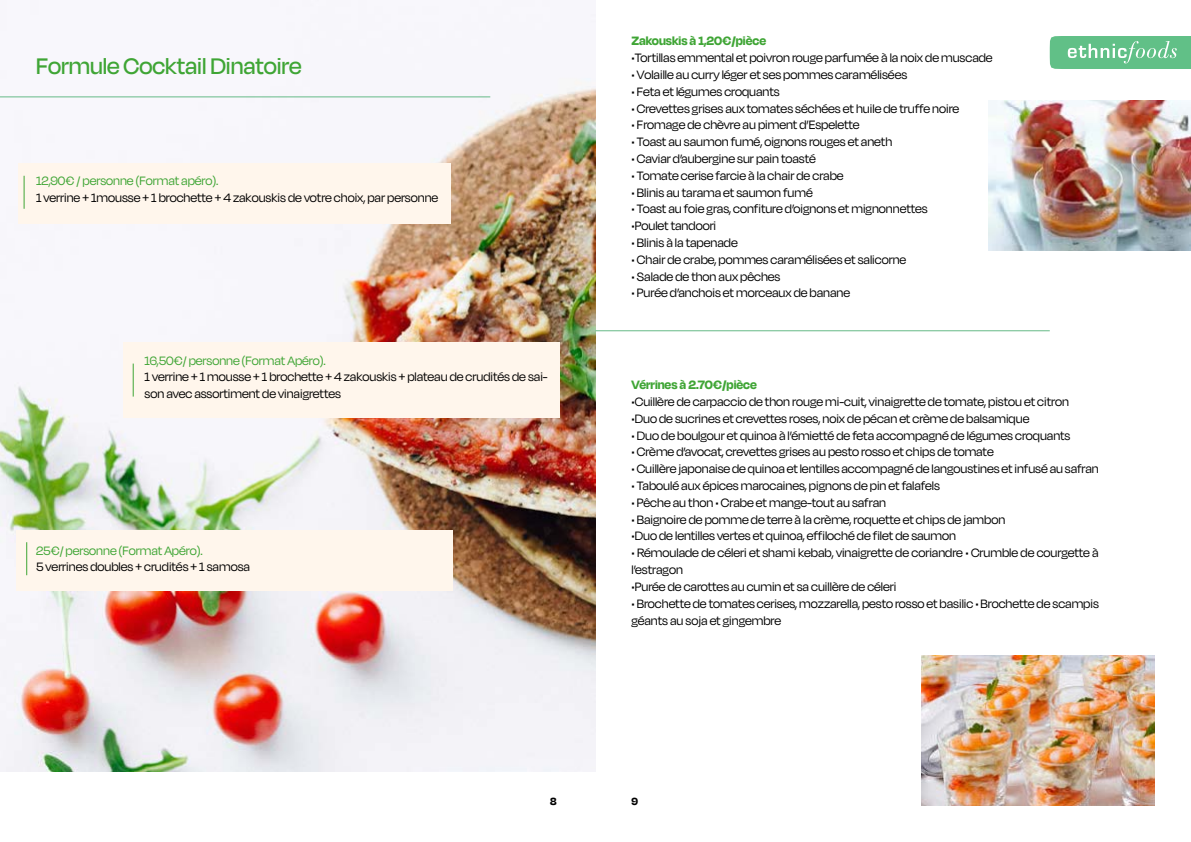
<style>
.page{position:relative;width:1191px;height:842px;background:#fff}
.page>*{position:absolute;margin:0;border:0;box-sizing:border-box;transform-origin:0 0}
.t1{font:500 26px "Degular Display";color:#3fa535}
.t2{font:14px/16.8px "Degular Display";color:#000}
.t3{font:14px "Degular Display";color:#3fa535}
.t4{font:700 14px "Degular Display";color:#3fa535}
.t5{font:700 12px "Degular Display";color:#000}
</style>
<div class="page">
<img style="left:0;top:14px;width:595px;height:757px">
<div style="left:18px;top:163px;width:433px;height:61px;background:#fff6ec"></div>
<div style="left:123px;top:342px;width:436px;height:76px;background:#fff6ec"></div>
<div style="left:16px;top:530px;width:437px;height:61px;background:#fff6ec"></div>
<hr style="left:595px;top:330px;width:454px;height:1px;background:#65ba87">
<hr style="left:0;top:96px;width:490px;height:1px;background:#65ba87">
<img style="left:921px;top:656px;width:234px;height:150px">
<img style="left:989px;top:101px;width:202px;height:150px">
<hr style="left:24px;top:176px;width:1px;height:33px;background:#3fa535">
<hr style="left:133px;top:364px;width:1px;height:33px;background:#3fa535">
<hr style="left:26px;top:542px;width:1px;height:33px;background:#3fa535">
<svg style="left:1049px;top:36px;width:142px;height:33px;background:#72c694"></svg>
<h1 class="t1" style="left:36px;top:51px;width:267px">Formule Cocktail Dinatoire</h1>
<p class="t3" style="left:36px;top:173px;width:184px">12,90€ / personne (Format apéro).</p>
<p class="t2" style="left:36px;top:189px;width:404px">1 verrine + 1mousse + 1 brochette + 4 zakouskis de votre choix, par personne</p>
<p class="t3" style="left:145px;top:352px;width:183px">16,50€/ personne (Format Apéro).</p>
<p class="t2" style="left:145px;top:368px;width:404px">1 verrine + 1 mousse + 1 brochette + 4 zakouskis + plateau de crudités de sai&shy;son avec assortiment de vinaigrettes</p>
<p class="t3" style="left:36px;top:542px;width:168px">25€/ personne (Format Apéro).</p>
<p class="t2" style="left:36px;top:558px;width:215px">5 verrines doubles + crudités + 1 samosa</p>
<p class="t4" style="left:631px;top:33px;width:136px">Zakouskis à 1,20€/pièce</p>
<p class="t2" style="left:631px;top:49px;width:363px">•Tortillas emmental et poivron rouge parfumée à la noix de muscade</p>
<p class="t2" style="left:631px;top:66px;width:277px">• Volaille au curry léger et ses pommes caramélisées</p>
<p class="t2" style="left:631px;top:83px;width:150px">• Feta et légumes croquants</p>
<p class="t2" style="left:631px;top:100px;width:329px">• Crevettes grises aux tomates séchées et huile de truffe noire</p>
<p class="t2" style="left:631px;top:116px;width:229px">• Fromage de chèvre au piment d’Espelette</p>
<p class="t2" style="left:631px;top:133px;width:262px">• Toast au saumon fumé, oignons rouges et aneth</p>
<p class="t2" style="left:631px;top:150px;width:186px">• Caviar d’aubergine sur pain toasté</p>
<p class="t2" style="left:631px;top:167px;width:214px">• Tomate cerise farcie à la chair de crabe</p>
<p class="t2" style="left:631px;top:184px;width:183px">• Blinis au tarama et saumon fumé</p>
<p class="t2" style="left:631px;top:200px;width:298px">• Toast au foie gras, confiture d’oignons et mignonnettes</p>
<p class="t2" style="left:631px;top:217px;width:86px">•Poulet tandoori</p>
<p class="t2" style="left:631px;top:234px;width:108px">• Blinis à la tapenade</p>
<p class="t2" style="left:631px;top:251px;width:276px">• Chair de crabe, pommes caramélisées et salicorne</p>
<p class="t2" style="left:631px;top:268px;width:150px">• Salade de thon aux pêches</p>
<p class="t2" style="left:631px;top:284px;width:220px">• Purée d’anchois et morceaux de banane</p>
<p class="t4" style="left:631px;top:377px;width:127px">Vérrines à 2.70€/pièce</p>
<p class="t2" style="left:631px;top:393px;width:439px">•Cuillère de carpaccio de thon rouge mi-cuit, vinaigrette de tomate, pistou et citron</p>
<p class="t2" style="left:631px;top:410px;width:399px">•Duo de sucrines et crevettes roses, noix de pécan et crème de balsamique</p>
<p class="t2" style="left:631px;top:427px;width:440px">• Duo de boulgour et quinoa à l’émietté de feta accompagné de légumes croquants</p>
<p class="t2" style="left:631px;top:443px;width:364px">• Crème d’avocat, crevettes grises au pesto rosso et chips de tomate</p>
<p class="t2" style="left:631px;top:460px;width:469px">• Cuillère japonaise de quinoa et lentilles accompagné de langoustines et infusé au safran</p>
<p class="t2" style="left:631px;top:477px;width:310px">• Taboulé aux épices marocaines, pignons de pin et falafels</p>
<p class="t2" style="left:631px;top:494px;width:256px">• Pêche au thon • Crabe et mange-tout au safran</p>
<p class="t2" style="left:631px;top:511px;width:375px">• Baignoire de pomme de terre à la crème, roquette et chips de jambon</p>
<p class="t2" style="left:631px;top:527px;width:326px">•Duo de lentilles vertes et quinoa, effiloché de filet de saumon</p>
<p class="t2" style="left:631px;top:544px;width:469px">• Rémoulade de céleri et shami kebab, vinaigrette de coriandre • Crumble de courgette à l’estragon</p>
<p class="t2" style="left:631px;top:578px;width:266px">•Purée de carottes au cumin et sa cuillère de céleri</p>
<p class="t2" style="left:631px;top:595px;width:469px">• Brochette de tomates cerises, mozzarella, pesto rosso et basilic • Brochette de scampis géants au soja et gingembre</p>
<p class="t5" style="left:550px;top:794px;width:8px">8</p>
<p class="t5" style="left:631px;top:794px;width:8px">9</p>
</div>
